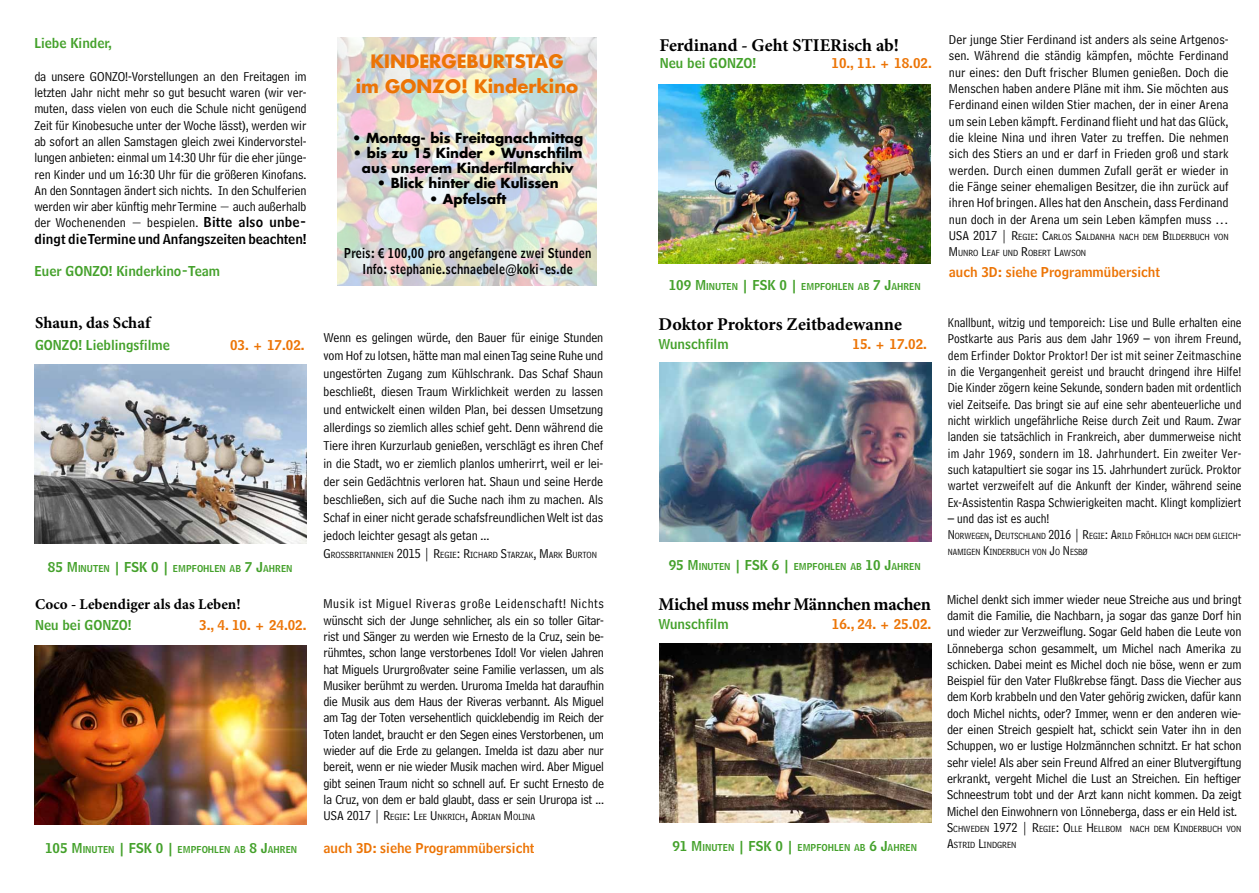
<style>
.page{position:relative;width:1259px;height:893px;background:#fff}
.page>*{position:absolute;margin:0;border:0;box-sizing:border-box;transform-origin:0 0}
.t1{font:700 18px "Minion Pro";letter-spacing:-.01em;color:#000}
.t2{font:700 18px/25.7px "Futura";color:#ec7405}
.t3{font:700 16.5px "Minion Pro";color:#000}
.t4{font:700 15px "Minion Pro";color:#000}
.t5{font:13.5px/16.4px "Bell Centennial Address";letter-spacing:-.005em;color:#000;text-align:justify}
.t6{font:13.5px/16.4px "Bell Centennial Address";letter-spacing:-.005em;color:#000;text-align:justify;scale:.95 1}
.t7{font:13.5px "Bell Centennial Name And Number";color:#ec7405}
.t8{font:700 13.5px/15px "Futura";color:#000;text-align:center}
.t9{font:13.5px "Bell Centennial Name And Number";color:#44a12b}
.t10{font:13.5px/16.2px "Bell Centennial Name And Number";letter-spacing:.03em;color:#000;text-align:center;scale:.84 1}
.t11{font:13.5px "Bell Centennial Name And Number";letter-spacing:-.005em;color:#000}
.t12{font:13.5px "Bell Centennial Address";color:#000}
.t13{font:9.45px/16.4px "Bell Centennial Address";color:#000}
.t14{font:9.45px "Bell Centennial Name And Number";color:#44a12b}
.t15{font:9.45px/16.4px "Bell Centennial Address";color:#000;scale:.95 1}
.s1{font-family:"Bell Centennial Name And Number"}
.s2{font-family:"Arial";font-weight:700}
.s3{font-size:13.5px}
</style>
<div class="page">
<img style="left:337px;top:37px;width:260px;height:249px">
<img style="left:34px;top:364px;width:272px;height:179px">
<img style="left:34px;top:645px;width:272px;height:179px">
<svg style="left:526px;top:136px;width:29px;height:39px"></svg>
<img style="left:659px;top:363px;width:273px;height:178px">
<img style="left:659px;top:644px;width:273px;height:178px">
<img style="left:658px;top:84px;width:273px;height:179px">
<p class="t9" style="left:34px;top:35px;width:79px">Liebe Kinder,</p>
<p class="t5" style="left:34px;top:68px;width:274px">da unsere GONZO!-Vorstellungen an den Freitagen im letzten Jahr nicht mehr so gut besucht waren (wir ver&shy;muten, dass vielen von euch die Schule nicht genügend Zeit für Kinobesuche unter der Woche lässt), werden wir ab sofort an allen Samstagen gleich zwei Kindervorstel&shy;lungen anbieten: einmal um 14:30 Uhr für die eher jünge&shy;ren Kinder und um 16:30 Uhr für die größeren Kinofans.<br>An den Sonntagen ändert sich nichts. In den Schulferien werden wir aber künftig mehr Termine − auch außerhalb der Wochenenden − bespielen. <span class="s1">Bitte also unbe-</span></p>
<p class="t11" style="left:34px;top:230px;width:274px">dingt die Termine und Anfangszeiten beachten!</p>
<p class="t9" style="left:34px;top:263px;width:187px">Euer GONZO! Kinderkino-Team</p>
<p class="t3" style="left:35px;top:311px;width:117px">Shaun, das Schaf</p>
<h1 class="t2" style="left:356px;top:48px;width:224px;text-indent:15px">Kin derge burtstag<br>im GONZO! Kinderkino</h1>
<p class="t8" style="left:352px;top:130px;width:233px">• Montag- bis Freitagnachmittag</p>
<p class="t8" style="left:353px;top:145px;width:231px">• bis zu 15 Kinder • Wunschfilm aus unserem Kinderfilmarchiv</p>
<p class="t8" style="left:377px;top:175px;width:183px">• Blick hinter die Kulissen</p>
<p class="t8" style="left:429px;top:191px;width:79px">• Apfelsaft</p>
<p class="t10" style="left:344px;top:245px;width:296px">Preis: <span class="s2">€</span> 100,00 pro angefangene zwei Stunden<br>Info: stephanie.schnaebele@koki-es.de</p>
<p class="t9" style="left:35px;top:337px;width:136px">GONZO! Lieblingsfilme</p>
<p class="t7" style="left:230px;top:337px;width:76px">03. + 17.02.</p>
<p class="t5" style="left:323px;top:329px;width:281px;line-height:18px">Wenn es gelingen würde, den Bauer für einige Stunden vom Hof zu lotsen, hätte man mal einen Tag seine Ruhe und ungestörten Zugang zum Kühlschrank. Das Schaf Shaun beschließt, diesen Traum Wirklichkeit werden zu lassen und entwickelt einen wilden Plan, bei dessen Umsetzung allerdings so ziemlich alles schief geht. Denn während die Tiere ihren Kurzurlaub genießen, verschlägt es ihren Chef in die Stadt, wo er ziemlich planlos umherirrt, weil er lei&shy;der sein Gedächtnis verloren hat. Shaun und seine Herde beschließen, sich auf die Suche nach ihm zu machen. Als Schaf in einer nicht gerade schafsfreundlichen Welt ist das jedoch leichter gesagt als getan ...</p>
<p class="t13" style="left:323px;top:546px;width:275px"><span class="s3">G</span>ROSSBRITANNIEN <span class="s3">2015 | R</span>EGIE<span class="s3">: R</span>ICHARD <span class="s3">S</span>TARZAK<span class="s3">, M</span>ARK <span class="s3">B</span> URTON</p>
<p class="t14" style="left:48px;top:562px;width:246px"><span class="s3">85 M</span>INUTEN <span class="s3">| FSK 0 |</span> EM PFOHLEN AB <span class="s3">7 J</span>AHREN</p>
<p class="t4" style="left:35px;top:594px;width:207px">Coco - Lebendiger als das Leben!</p>
<p class="t9" style="left:35px;top:617px;width:98px">Neu bei GONZO!</p>
<p class="t7" style="left:199px;top:617px;width:109px">3., 4. 10. + 24.02.</p>
<p class="t5" style="left:323px;top:596px;width:282px">Musik ist Miguel Riveras große Leidenschaft! Nichts wünscht sich der Junge sehnlicher, als ein so toller Gitar&shy;rist und Sänger zu werden wie Ernesto de la Cruz, sein be&shy;rühmtes, schon lange verstorbenes Idol! Vor vielen Jahren hat Miguels Ururgroßvater seine Familie verlassen, um als Musiker berühmt zu werden. Ururoma Imelda hat daraufhin die Musik aus dem Haus der Riveras verbannt. Als Miguel am Tag der Toten versehentlich quicklebendig im Reich der Toten landet, braucht er den Segen eines Verstorbenen, um wieder auf die Erde zu gelangen. Imelda ist dazu aber nur bereit, wenn er nie wieder Musik machen wird. Aber Miguel gibt seinen Traum nicht so schnell auf. Er sucht Ernesto de la Cruz, von dem er bald glaubt, dass er sein Ururopa ist ...</p>
<p class="t12" style="left:323px;top:808px;width:8px">USA</p>
<p class="t13" style="left:347px;top:809px;width:190px"><span class="s3">2017 | R</span>EGIE<span class="s3">: L</span>EE <span class="s3">U</span> NKRICH<span class="s3">, A</span>DRIAN <span class="s3">M</span>OLINA</p>
<p class="t7" style="left:323px;top:839px;width:212px">auch 3D: siehe Programmübersicht</p>
<p class="t14" style="left:45px;top:843px;width:254px"><span class="s3">105 M</span>INUTEN <span class="s3">| FSK 0 |</span> EM PFOHLEN AB <span class="s3">8 J</span>AHREN</p>
<h1 class="t1" style="left:659px;top:32px;width:241px">Ferdinand - Geht STIERisch ab!</h1>
<p class="t9" style="left:660px;top:55px;width:98px">Neu bei GONZO!</p>
<p class="t7" style="left:831px;top:55px;width:102px">10., 11. + 18.02.</p>
<p class="t14" style="left:669px;top:280px;width:254px"><span class="s3">109 M</span>INUTEN <span class="s3">| FSK 0 |</span> EM PFOHLEN AB <span class="s3">7 J</span>AHREN</p>
<h1 class="t1" style="left:658px;top:312px;width:245px">Doktor Proktors Zeitbadewanne</h1>
<p class="t9" style="left:658px;top:335px;width:71px">Wunschfilm</p>
<p class="t7" style="left:852px;top:335px;width:76px">15. + 17.02.</p>
<p class="t14" style="left:668px;top:561px;width:254px"><span class="s3">95 M</span>INUTEN <span class="s3">| FSK 6 |</span> EM PFOHLEN AB <span class="s3">10 J</span>AHREN</p>
<h1 class="t1" style="left:658px;top:591px;width:274px">Michel muss mehr Männchen machen</h1>
<p class="t9" style="left:658px;top:615px;width:71px">Wunschfilm</p>
<p class="t7" style="left:832px;top:615px;width:101px">16., 24. + 25.02.</p>
<p class="t14" style="left:672px;top:842px;width:246px"><span class="s3">91 M</span>INUTEN <span class="s3">| FSK 0 |</span> EM PFOHLEN AB <span class="s3">6 J</span>AHREN</p>
<p class="t5" style="left:949px;top:32px;width:281px">Der junge Stier Ferdinand ist anders als seine Artgenos&shy;sen. Während die ständig kämpfen, möchte Ferdinand nur eines: den Duft frischer Blumen genießen. Doch die Menschen haben andere Pläne mit ihm. Sie möchten aus Ferdinand einen wilden Stier machen, der in einer Arena um sein Leben kämpft. Ferdinand flieht und hat das Glück, die kleine Nina und ihren Vater zu treffen. Die nehmen sich des Stiers an und er darf in Frieden groß und stark werden. Durch einen dummen Zufall gerät er wieder in die Fänge seiner ehemaligen Besitzer, die ihn zurück auf ihren Hof bringen. Alles hat den Anschein, dass Ferdinand nun doch in der Arena um sein Leben kämpfen muss …</p>
<p class="t12" style="left:949px;top:228px;width:8px">USA</p>
<p class="t13" style="left:949px;top:229px;width:281px;text-indent:24px"><span class="s3">2017 | R</span>EGIE<span class="s3">: C</span>ARLOS <span class="s3">S</span>ALDANHA NACH DEM <span class="s3">B</span>ILDERBUCH VON<br><span class="s3">M</span>UNRO <span class="s3">L</span>EAF UND <span class="s3">R</span>OBERT <span class="s3">L</span>AWSON</p>
<p class="t7" style="left:949px;top:264px;width:212px">auch 3D: siehe Programmübersicht</p>
<p class="t6" style="left:948px;top:314px;width:310px">Knallbunt, witzig und temporeich: Lise und Bulle erhalten eine Postkarte aus Paris aus dem Jahr 1969 – von ihrem Freund, dem Erfinder Doktor Proktor! Der ist mit seiner Zeitmaschine in die Vergangenheit gereist und braucht dringend ihre Hilfe!<br>Die Kinder zögern keine Sekunde, sondern baden mit ordentlich viel Zeitseife. Das bringt sie auf eine sehr abenteuerliche und nicht wirklich ungefährliche Reise durch Zeit und Raum. Zwar landen sie tatsächlich in Frankreich, aber dummerweise nicht im Jahr 1969, sondern im 18. Jahrhundert. Ein zweiter Ver&shy;such katapultiert sie sogar ins 15. Jahrhundert zurück. Proktor wartet verzweifelt auf die Ankunft der Kinder, während seine Ex-Assistentin Raspa Schwierigkeiten macht. Klingt kompliziert</p>
<p class="t6" style="left:948px;top:510px;width:108px">– und das ist es auch!</p>
<p class="t15" style="left:948px;top:527px;width:310px"><span class="s3">N</span> ORWEGEN<span class="s3">, D</span>EUTSCHLAND <span class="s3">2016 | R</span>EGIE<span class="s3">: A</span>RILD <span class="s3">F</span>RÖHLICH NACH DEM GLEICH<span class="s3">-<br></span>NAMIGEN <span class="s3">K</span>INDERBUCH VON <span class="s3">J</span>O <span class="s3">N</span> ESBØ</p>
<p class="t5" style="left:947px;top:591px;width:296px">Michel denkt sich immer wieder neue Streiche aus und bringt damit die Familie, die Nachbarn, ja sogar das ganze Dorf hin und wieder zur Verzweiflung. Sogar Geld haben die Leute von Lönneberga schon gesammelt, um Michel nach Amerika zu schicken. Dabei meint es Michel doch nie böse, wenn er zum Beispiel für den Vater Flußkrebse fängt. Dass die Viecher aus dem Korb krabbeln und den Vater gehörig zwicken, dafür kann doch Michel nichts, oder? Immer, wenn er den anderen wie&shy;der einen Streich gespielt hat, schickt sein Vater ihn in den Schuppen, wo er lustige Holzmännchen schnitzt. Er hat schon sehr viele! Als aber sein Freund Alfred an einer Blutvergiftung erkrankt, vergeht Michel die Lust an Streichen. Ein heftiger Schneestrum tobt und der Arzt kann nicht kommen. Da zeigt Michel den Einwohnern von Lönneberga, dass er ein Held ist.</p>
<p class="t13" style="left:947px;top:821px;width:296px"><span class="s3">S</span>CHWEDEN <span class="s3">1972 | R</span>EGIE<span class="s3">: O</span>LLE <span class="s3">H</span> ELLBOM NACH DEM <span class="s3">K</span>INDERBUCH VON<br><span class="s3">A</span>STRID <span class="s3">L</span>INDGREN</p>
</div>
